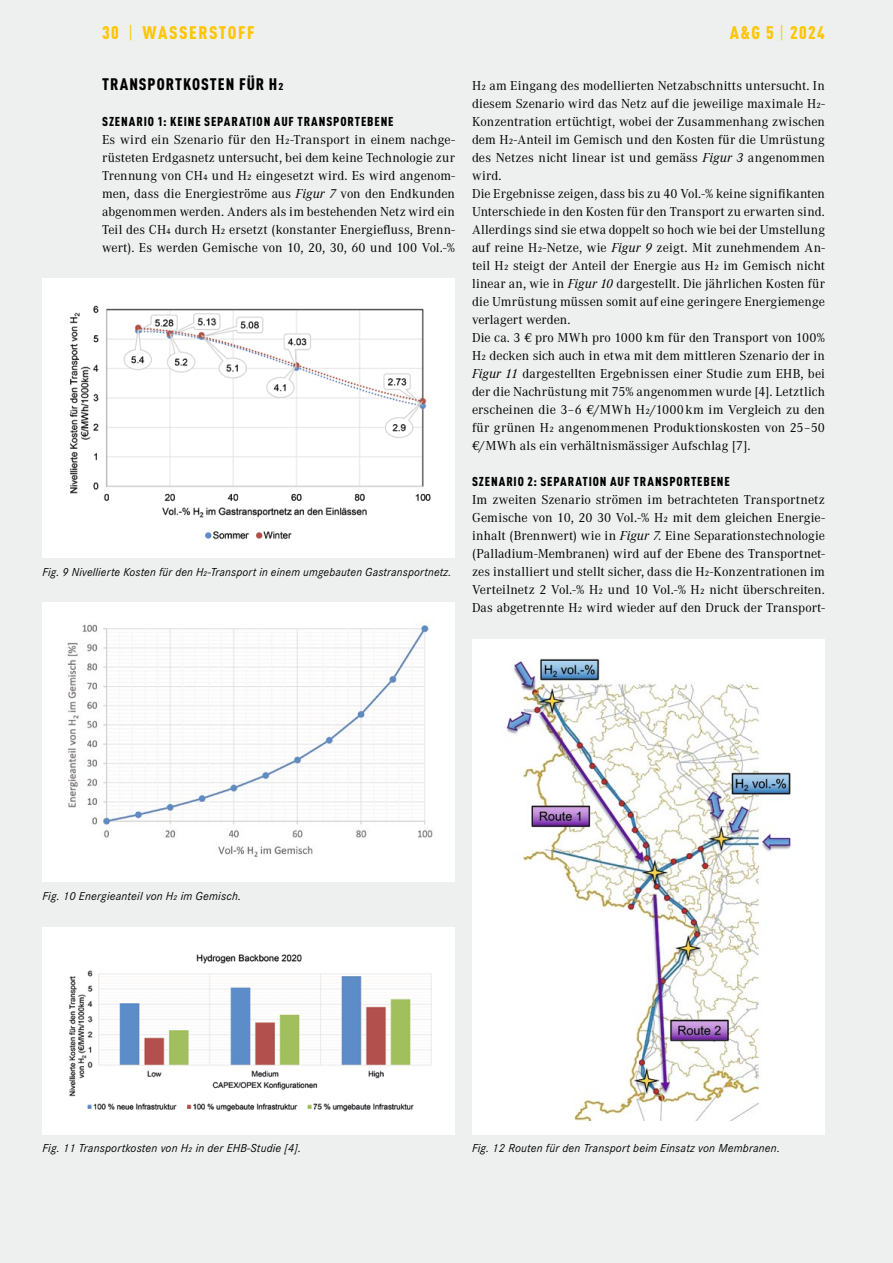
<style>
.page{position:relative;width:893px;height:1263px;background:#eeefef}
.page>*{position:absolute;margin:0;border:0;box-sizing:border-box;transform-origin:0 0}
.Rubriktitel_D_x01{font:900 condensed 18px "DINOT";letter-spacing:.09em;color:#fdc600}
.Ausgabe_x01{font:900 condensed 18px "DINOT";color:#fdc600}
.Untertitel_1_D_x06{font:900 condensed 16.5px "DINOT";letter-spacing:.06em;color:#000}
.Fliesstext_D_x05{font:13.5px/18px "Corporate A";letter-spacing:.005em;color:#000;text-align:justify}
.Untertitel_2_D_x07{font:900 condensed 12.75px "DINOT";letter-spacing:.07em;color:#000}
.Legende_x11{font:italic 12px "Corporate S";letter-spacing:.015em;color:#000}
.s1{font-weight:400}
.s2{font-style:italic}
</style>
<div class="page">
<div style="left:43px;top:279px;width:412px;height:279px;background:#fff"></div>
<img style="left:70px;top:305px;width:361px;height:235px">
<div style="left:43px;top:603px;width:412px;height:279px;background:#fff"></div>
<img style="left:67px;top:624px;width:366px;height:233px">
<div style="left:43px;top:927px;width:412px;height:207px;background:#fff"></div>
<img style="left:69px;top:954px;width:363px;height:158px">
<div style="left:472px;top:639px;width:353px;height:495px;background:#fff"></div>
<img style="left:506px;top:658px;width:285px;height:462px">
<p class="Rubriktitel_D_x01" style="left:102px;top:22px;width:154px">30 <span class="s1">|</span> WASSERSTOFF</p>
<p class="Untertitel_1_D_x06" style="left:102px;top:74px;width:183px">TRANSPORTKOSTEN FÜR H2</p>
<p class="Untertitel_2_D_x07" style="left:102px;top:114px;width:293px">SZENARIO 1: KEINE SEPARATION AUF TRANSPORTEBENE</p>
<p class="Fliesstext_D_x05" style="left:102px;top:130px;width:354px">Es wird ein Szenario für den H₂-Transport in einem nachge&shy;rüsteten Erdgasnetz untersucht, bei dem keine Technologie zur Trennung von CH₄ und H₂ eingesetzt wird. Es wird angenom&shy;men, dass die Energieströme aus <span class="s2">Figur 7</span> von den Endkunden abgenommen werden. Anders als im bestehenden Netz wird ein Teil des CH₄ durch H₂ ersetzt (konstanter Energiefluss, Brenn&shy;wert). Es werden Gemische von 10, 20, 30, 60 und 100 Vol.-%</p>
<p class="Legende_x11" style="left:43px;top:563px;width:410px">Fig. 9 Nivellierte Kosten für den H₂-Transport in einem umgebauten Gastransportnetz.</p>
<p class="Ausgabe_x01" style="left:730px;top:22px;width:97px">A&amp;G 5 <span class="s1">|</span> 2024</p>
<p class="Fliesstext_D_x05" style="left:472px;top:76px;width:354px">H₂ am Eingang des modellierten Netzabschnitts untersucht. In diesem Szenario wird das Netz auf die jeweilige maximale H₂- Konzentration ertüchtigt, wobei der Zusammenhang zwischen dem H₂-Anteil im Gemisch und den Kosten für die Umrüstung des Netzes nicht linear ist und gemäss <span class="s2">Figur 3</span> angenommen wird.</p>
<p class="Fliesstext_D_x05" style="left:472px;top:184px;width:354px">Die Ergebnisse zeigen, dass bis zu 40 Vol.-% keine signifikanten Unterschiede in den Kosten für den Transport zu erwarten sind.<br>Allerdings sind sie etwa doppelt so hoch wie bei der Umstellung auf reine H₂-Netze, wie <span class="s2">Figur 9</span> zeigt. Mit zunehmendem An&shy;teil H₂ steigt der Anteil der Energie aus H₂ im Gemisch nicht linear an, wie in <span class="s2">Figur 10</span> dargestellt. Die jährlichen Kosten für die Umrüstung müssen somit auf eine geringere Energiemenge verlagert werden.</p>
<p class="Fliesstext_D_x05" style="left:472px;top:328px;width:354px">Die ca. 3 € pro MWh pro 1000 km für den Transport von 100% H₂ decken sich auch in etwa mit dem mittleren Szenario der in <span class="s2">Figur 11</span> dargestellten Ergebnissen einer Studie zum EHB, bei der die Nachrüstung mit 75% angenommen wurde [4]. Letztlich erscheinen die 3–6 €/MWh H₂/1000 km im Vergleich zu den für grünen H₂ angenommenen Produktionskosten von 25–50 €/MWh als ein verhältnismässiger Aufschlag [7].</p>
<p class="Untertitel_2_D_x07" style="left:472px;top:474px;width:259px">SZENARIO 2: SEPARATION AUF TRANSPORTEBENE</p>
<p class="Fliesstext_D_x05" style="left:472px;top:490px;width:354px">Im zweiten Szenario strömen im betrachteten Transportnetz Gemische von 10, 20 30 Vol.-% H₂ mit dem gleichen Energie&shy;inhalt (Brennwert) wie in <span class="s2">Figur 7</span>. Eine Separationstechnologie (Palladium-Membranen) wird auf der Ebene des Transportnet&shy;zes installiert und stellt sicher, dass die H₂-Konzentrationen im Verteilnetz 2 Vol.-% H₂ und 10 Vol.-% H₂ nicht überschreiten.<br>Das abgetrennte H₂ wird wieder auf den Druck der Transport-</p>
<p class="Legende_x11" style="left:43px;top:887px;width:200px">Fig. 10 Energieanteil von H₂ im Gemisch.</p>
<p class="Legende_x11" style="left:43px;top:1139px;width:260px">Fig. 11 Transportkosten von H₂ in der EHB-Studie [4].</p>
<p class="Legende_x11" style="left:472px;top:1139px;width:309px">Fig. 12 Routen für den Transport beim Einsatz von Membranen.</p>
</div>
